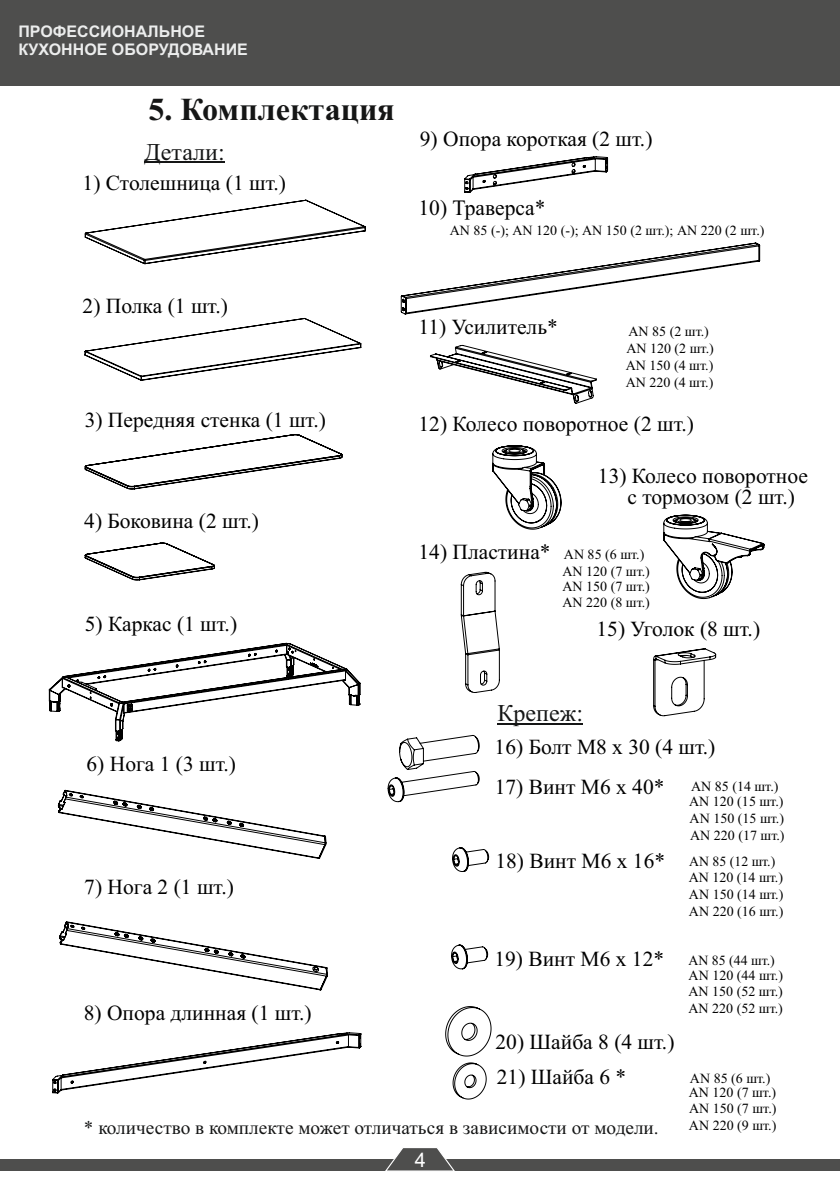
<style>
.page{position:relative;width:840px;height:1191px;background:#fff}
.page>*{position:absolute;margin:0;border:0;box-sizing:border-box;transform-origin:0 0}
.t1{font:700 32px "Times New Roman";color:#151616}
.t2{font:24px "Times New Roman";color:#151616}
.t3{font:21.8px "Times New Roman";color:#000}
.t4{font:21.4px "Times New Roman";color:#000}
.t5{font:20px "Arial";color:#fff}
.t6{font:19px "Times New Roman";color:#151616}
.t7{font:700 16px/17.8px "Arial";color:#eceded}
.t8{font:14px/16px "Times New Roman";color:#000}
.s1{font-size:14px}
</style>
<div class="page">
<div style="left:0;top:0;width:839px;height:85px;background:#4e4e4d"></div>
<div style="left:0;top:1159px;width:839px;height:11px;background:#4e4e4d"></div>
<svg style="left:384px;top:1148px;width:72px;height:23px"></svg>
<hr style="left:144px;top:162px;width:81px;height:1px;background:#151616">
<hr style="left:497px;top:723px;width:85px;height:1px;background:#151616">
<svg style="left:49px;top:643px;width:311px;height:98px"></svg>
<svg style="left:58px;top:790px;width:268px;height:68px"></svg>
<svg style="left:60px;top:921px;width:267px;height:69px"></svg>
<svg style="left:85px;top:200px;width:280px;height:64px"></svg>
<svg style="left:85px;top:318px;width:275px;height:62px"></svg>
<svg style="left:85px;top:434px;width:257px;height:55px"></svg>
<svg style="left:85px;top:543px;width:129px;height:37px"></svg>
<svg style="left:430px;top:345px;width:166px;height:58px"></svg>
<svg style="left:53px;top:1032px;width:307px;height:61px"></svg>
<svg style="left:464px;top:157px;width:143px;height:35px"></svg>
<svg style="left:401px;top:243px;width:358px;height:71px"></svg>
<svg style="left:492px;top:446px;width:69px;height:83px"></svg>
<svg style="left:663px;top:515px;width:100px;height:83px"></svg>
<svg style="left:461px;top:572px;width:38px;height:120px"></svg>
<svg style="left:653px;top:648px;width:62px;height:68px"></svg>
<svg style="left:451px;top:945px;width:36px;height:24px"></svg>
<svg style="left:453px;top:1062px;width:33px;height:37px"></svg>
<svg style="left:388px;top:735px;width:91px;height:66px"></svg>
<svg style="left:445px;top:1006px;width:46px;height:50px"></svg>
<svg style="left:452px;top:847px;width:36px;height:24px"></svg>
<p class="t7" style="left:18px;top:23px;width:231px">ПРОФЕССИОНАЛЬНОЕ<br>КУХОННОЕ ОБОРУДОВАНИЕ</p>
<h1 class="t1" style="left:148px;top:87px;width:248px">5. Комплектация</h1>
<p class="t2" style="left:144px;top:135px;width:82px">Детали:</p>
<p class="t4" style="left:83px;top:167px;width:205px">1) Столешница (1 шт.)</p>
<p class="t4" style="left:83px;top:291px;width:147px">2) Полка (1 шт.)</p>
<p class="t4" style="left:85px;top:405px;width:242px">3) Передняя стенка (1 шт.)</p>
<p class="t4" style="left:84px;top:506px;width:176px">4) Боковина (2 шт.)</p>
<p class="t4" style="left:85px;top:608px;width:154px">5) Каркас (1 шт.)</p>
<p class="t4" style="left:86px;top:749px;width:151px">6) Нога 1 (3 шт.)</p>
<p class="t4" style="left:84px;top:871px;width:151px">7) Нога 2 (1 шт.)</p>
<p class="t4" style="left:84px;top:997px;width:229px">8) Опора длинная (1 шт.)</p>
<p class="t4" style="left:419px;top:123px;width:234px">9) Опора короткая (2 шт.)</p>
<p class="t3" style="left:418px;top:192px;width:128px">10) Траверса*</p>
<p class="t8" style="left:449px;top:222px;width:316px">AN 85 (-); AN 120 (-); AN 150 (2 шт.); AN 220 (2 шт.)</p>
<p class="t4" style="left:418px;top:312px;width:141px">11) Усилитель*</p>
<p class="t8" style="left:625px;top:322px;width:89px;line-height:17px">AN 85 (2 шт.)<br>AN 120 (2 шт.)<br>AN 150 (4 шт.)<br>AN 220 (4 шт.)</p>
<p class="t4" style="left:418px;top:409px;width:277px">12) Колесо поворотное (2 шт.)</p>
<p class="t4" style="left:597px;top:460px;width:211px">13) Колесо поворотное</p>
<p class="t4" style="left:627px;top:481px;width:169px">с тормозом (2 шт.)</p>
<p class="t4" style="left:418px;top:537px;width:133px">14) Пластина*</p>
<p class="t8" style="left:562px;top:546px;width:89px">AN 85 (6 шт.)<br>AN 120 (7 шт.)<br>AN 150 (7 шт.)<br>AN 220 (8 шт.)</p>
<p class="t4" style="left:596px;top:613px;width:165px">15) Уголок (8 шт.)</p>
<p class="t2" style="left:497px;top:696px;width:87px">Крепеж:</p>
<p class="t4" style="left:494px;top:731px;width:222px">16) Болт М8 х 30 (4 шт.)</p>
<p class="t4" style="left:494px;top:772px;width:171px">17) Винт М6 х 40*</p>
<p class="t8" style="left:688px;top:777px;width:97px">AN 85 (14 шт.)<br>AN 120 (15 шт.)<br>AN 150 (15 шт.)<br>AN 220 (17 шт.)</p>
<p class="t4" style="left:495px;top:846px;width:281px">18) Винт М6 х 16* <span class="s1">AN 85 (12 шт.)</span></p>
<p class="t8" style="left:688px;top:868px;width:96px;line-height:17.2px;text-align:justify">AN 120 (14 шт.)<br>AN 150 (14 шт.)<br>AN 220 (16 шт.)</p>
<p class="t4" style="left:494px;top:943px;width:171px">19) Винт М6 х 12*</p>
<p class="t4" style="left:495px;top:1026px;width:180px">20) Шайба 8 (4 шт.)</p>
<p class="t4" style="left:496px;top:1062px;width:131px">21) Шайба 6 *</p>
<p class="t8" style="left:688px;top:951px;width:96px">AN 85 (44 шт.)<br>AN 120 (44 шт.)<br>AN 150 (52 шт.)<br>AN 220 (52 шт.)</p>
<p class="t8" style="left:688px;top:1069px;width:89px;line-height:15.4px">AN 85 (6 шт.)<br>AN 120 (7 шт.)<br>AN 150 (7 шт.)</p>
<p class="t6" style="left:84px;top:1113px;width:576px">* количество в комплекте может отличаться в зависимости от модели.</p>
<p class="t8" style="left:688px;top:1116px;width:89px">AN 220 (9 шт.)</p>
<p class="t5" style="left:414px;top:1146px;width:13px">4</p>
</div>
